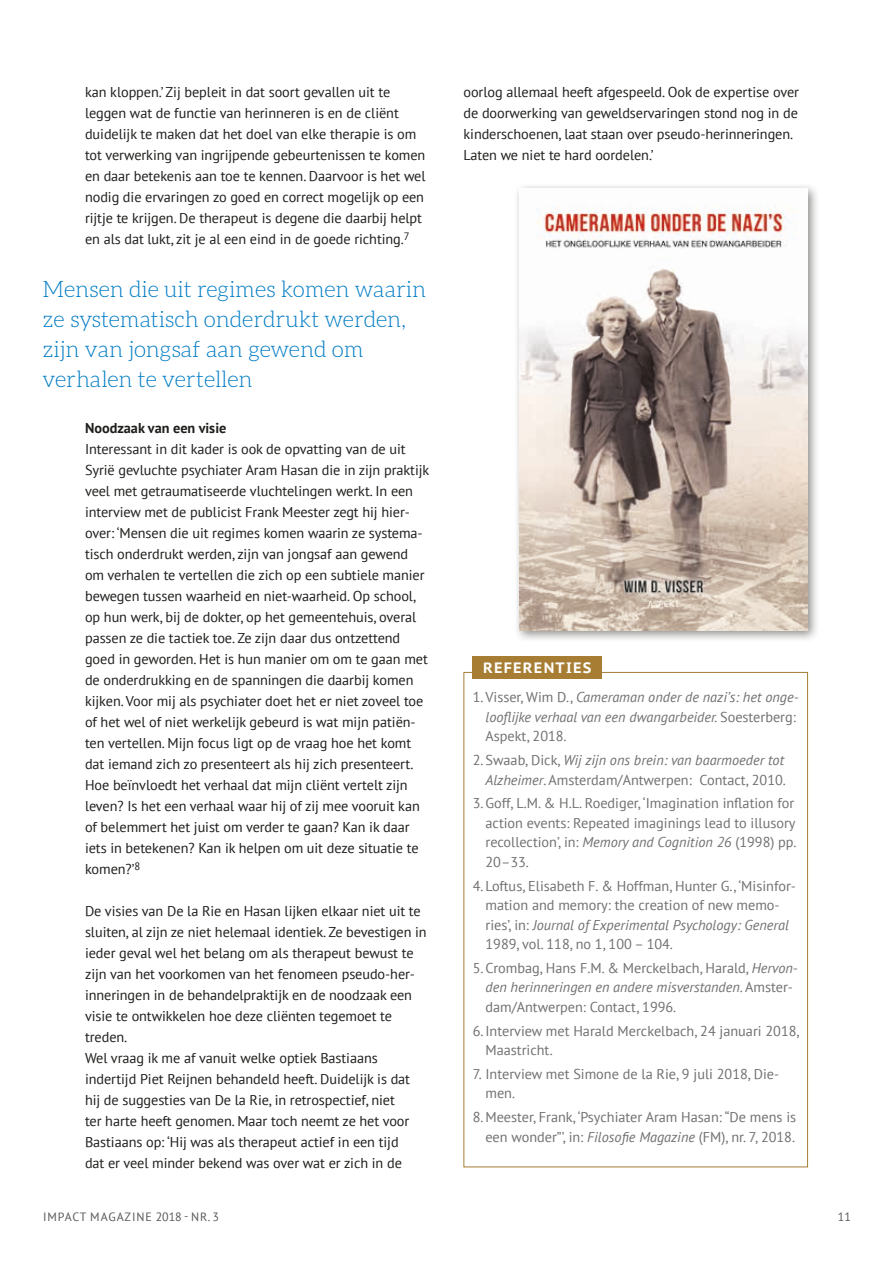
<style>
.page{position:relative;width:893px;height:1263px;background:#fff}
.page>*{position:absolute;margin:0;border:0;box-sizing:border-box;transform-origin:0 0}
.t1{font:300 22.5px/30px "Aleo";letter-spacing:-.005em;color:#007cc5}
.t2{font:700 15px "PT Sans Caption";letter-spacing:.08em;color:#fff}
.t3{font:14.25px/21px "PT Sans";letter-spacing:-.005em;color:#1d1d1b}
.t4{font:14.25px/19.5px "PT Sans";color:#70706f}
.t5{font:italic 14.25px/19.5px "PT Sans";color:#70706f}
.t6{font:700 14.25px "PT Sans";color:#1d1d1b}
.t7{font:12px "PT Sans";letter-spacing:.055em;color:#575756}
.s1{font-style:normal}
.s2{font-style:italic}
</style>
<div class="page">
<div style="left:472px;top:656px;width:130px;height:22px;background:#a77d34"></div>
<div style="left:514px;top:183px;width:306px;height:460px;background:#1d1d1b;opacity:.5"></div>
<img style="left:520px;top:189px;width:288px;height:442px">
<p class="t3" style="left:85px;top:81px;width:342px">kan kloppen.’ Zij bepleit in dat soort gevallen uit te leggen wat de functie van herinneren is en de cliënt duidelijk te maken dat het doel van elke therapie is om tot verwerking van ingrijpende gebeurtenissen te komen en daar betekenis aan toe te kennen. Daarvoor is het wel nodig die ervaringen zo goed en correct mogelijk op een rijtje te krijgen. De therapeut is degene die daarbij helpt en als dat lukt, zit je al een eind in de goede richting.<sup>7</sup></p>
<h1 class="t1" style="left:43px;top:274px;width:385px">Mensen die uit regimes komen waarin ze systematisch onderdrukt werden, zijn van jongsaf aan gewend om verhalen te vertellen</h1>
<p class="t6" style="left:85px;top:419px;width:143px">Noodzaak van een visie</p>
<p class="t3" style="left:85px;top:438px;width:346px">I nteressant in dit kader is ook de opvatting van de uit Syrië gevluchte psychiater Aram Hasan die in zijn praktijk veel met getraumatiseerde vluchtelingen werkt. I n een interview met de publicist Frank Meester zegt hij hier&shy;over: ‘Mensen die uit regimes komen waarin ze systema&shy;tisch onderdrukt werden, zijn van jongsaf aan gewend om verhalen te vertellen die zich op een subtiele manier bewegen tussen waarheid en niet-waarheid. Op school, op hun werk, bij de dokter, op het gemeentehuis, overal passen ze die tactiek toe. Ze zijn daar dus ontzettend goed in geworden. Het is hun manier om om te gaan met de onderdrukking en de spanningen die daarbij komen kijken. Voor mij als psychiater doet het er niet zoveel toe of het wel of niet werkelijk gebeurd is wat mijn patiën&shy;ten vertellen. Mijn focus ligt op de vraag hoe het komt dat iemand zich zo presenteert als hij zich presenteert.<br>Hoe beïnvloedt het verhaal dat mijn cliënt vertelt zijn leven? Is het een verhaal waar hij of zij mee vooruit kan of belemmert het juist om verder te gaan? Kan ik daar iets in betekenen? Kan ik helpen om uit deze situatie te komen?’<sup>8</sup></p>
<p class="t3" style="left:85px;top:900px;width:343px">De visies van De la Rie en Hasan lijken elkaar niet uit te sluiten, al zijn ze niet helemaal identiek. Ze bevestigen in ieder geval wel het belang om als therapeut bewust te zijn van het voorkomen van het fenomeen pseudo-her&shy;inneringen in de behandelpraktijk en de noodzaak een visie te ontwikkelen hoe deze cliënten tegemoet te treden.<br>Wel vraag ik me af vanuit welke optiek Bastiaans indertijd Piet Reijnen behandeld heeft. Duidelijk is dat hij de suggesties van De la Rie, in retrospectief, niet<br>ter harte heeft genomen. Maar toch neemt ze het voor Bastiaans op: ‘Hij was als therapeut actief in een tijd<br>dat er veel minder bekend was over wat er zich in de</p>
<p class="t3" style="left:463px;top:81px;width:337px">oorlog allemaal heeft afgespeeld. Ook de expertise over de doorwerking van geweldservaringen stond nog in de kinderschoenen, laat staan over pseudo-herinneringen.<br>Laten we niet te hard oordelen.’</p>
<p class="t2" style="left:483px;top:658px;width:110px">REFERENTIES</p>
<p class="t5" style="left:485px;top:687px;width:315px;text-indent:-13px"><span class="s1">1.Visser, Wim D.,</span> Cameraman onder de nazi’s: het onge&shy;looflijke verhaal van een dwangarbeider. <span class="s1">Soesterberg:<br>Aspekt, 2018.</span></p>
<p class="t4" style="left:473px;top:750px;width:315px;text-align:right">2. Swaab, Dick, <span class="s2">Wij zijn ons brein: van baarmoeder tot<br>Alzheimer</span>. Amsterdam/Antwerpen: Contact, 2010.</p>
<p class="t4" style="left:485px;top:793px;width:312px;text-indent:-13px">3. Goff, L.M. &amp; H.L. Roediger, ‘Imagination inflation for action events: Repeated imaginings lead to illusory recollection’, in: <span class="s2">Memory and Cognition 26</span> (1998) pp.<br>20–33.</p>
<p class="t4" style="left:485px;top:875px;width:312px;text-indent:-13px">4. Loftus, Elisabeth F. &amp; Hoffman, Hunter G., ‘Misinfor&shy;mation and memory: the creation of new memo&shy;ries’, in: <span class="s2">Journal of Experimental Psychology: General </span>1989, vol. 118, no 1, 100 – 104.</p>
<p class="t4" style="left:485px;top:958px;width:314px;text-indent:-13px">5. Crombag, Hans F.M. &amp; Merckelbach, Harald, <span class="s2">Hervon&shy;den herinneringen en andere misverstanden</span>. Amster&shy;dam/Antwerpen: Contact, 1996.</p>
<p class="t4" style="left:485px;top:1020px;width:316px;text-indent:-13px">6. Interview met Harald Merckelbach, 24 januari 2018,<br>Maastricht.</p>
<p class="t4" style="left:485px;top:1064px;width:295px;text-indent:-13px">7. Interview met Simone de la Rie, 9 juli 2018, Die&shy;men.</p>
<p class="t4" style="left:473px;top:1107px;width:325px;text-align:right">8. Meester, Frank, ‘Psychiater Aram Hasan: “De mens is een wonder”’, in: <span class="s2">Filosofie Magazine</span> (FM), nr. 7, 2018.</p>
<p class="t7" style="left:43px;top:1209px;width:178px">impact magazin e 2018 - NR. 3</p>
<p class="t7" style="left:838px;top:1209px;width:15px">11</p>
</div>
